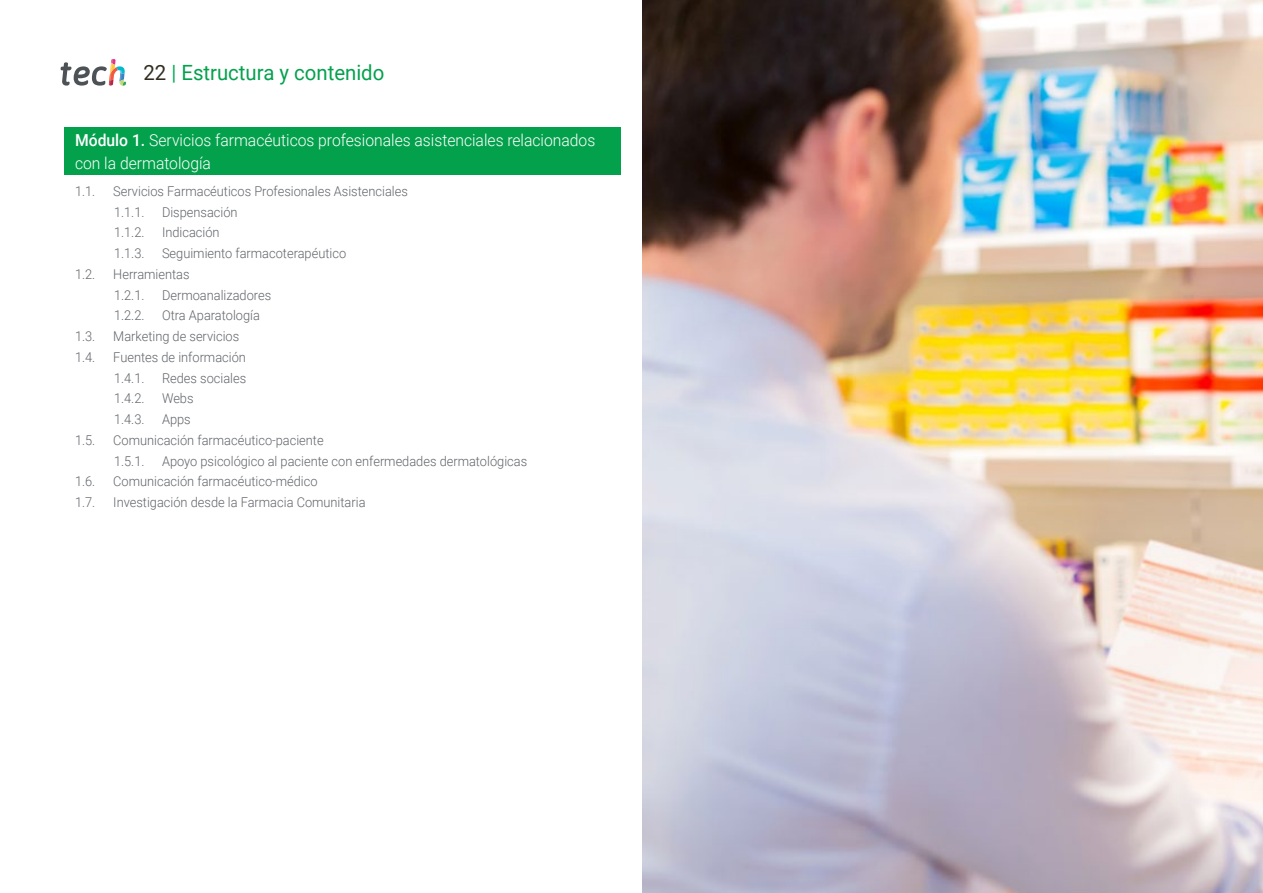
<style>
.page{position:relative;width:1263px;height:893px;background:#fff}
.page>*{position:absolute;margin:0;border:0;box-sizing:border-box;transform-origin:0 0}
.t1{font:21px "Roboto";color:#04a14d}
.t2{font:300 16.5px/22.5px "Roboto";color:#fff;scale:.95 1}
.t3{font:300 13.5px/20.7px "Roboto";color:#61646a;scale:.95 1}
.s1{color:#312e20}
.s2{color:#0aab5a}
.s3{font-weight:500}
</style>
<div class="page">
<div style="left:64px;top:128px;width:557px;height:47px;background:#04a14d"></div>
<img style="left:642px;top:0;width:621px;height:893px">
<svg style="left:61px;top:59px;width:65px;height:27px"></svg>
<h1 class="t1" style="left:144px;top:57px;width:242px"><span class="s1">22</span> <span class="s2">|</span> Estructura y contenido</h1>
<p class="t2" style="left:75px;top:129px;width:549px"><span class="s3">Módulo 1.</span> Servicios farmacéuticos profesionales asistenciales relacionados con la dermatología</p>
<p class="t3" style="left:75px;top:180px;width:23px">1.1.</p>
<p class="t3" style="left:113px;top:180px;width:312px">Servicios Farmacéuticos Profesionales Asistenciales<br>1.1.1.</p>
<p class="t3" style="left:162px;top:201px;width:81px">Dispensación</p>
<p class="t3" style="left:114px;top:222px;width:34px">1.1.2.</p>
<p class="t3" style="left:162px;top:222px;width:62px">Indicación</p>
<p class="t3" style="left:114px;top:243px;width:34px">1.1.3.</p>
<p class="t3" style="left:162px;top:243px;width:195px">Seguimiento farmacoterapéutico</p>
<p class="t3" style="left:75px;top:263px;width:23px">1.2.</p>
<p class="t3" style="left:113px;top:263px;width:82px">Herramientas<br>1.2.1.</p>
<p class="t3" style="left:162px;top:284px;width:116px">Dermoanalizadores</p>
<p class="t3" style="left:114px;top:305px;width:34px">1.2.2.</p>
<p class="t3" style="left:162px;top:305px;width:105px">Otra Aparatología</p>
<p class="t3" style="left:75px;top:326px;width:23px">1.3.</p>
<p class="t3" style="left:113px;top:326px;width:134px">Marketing de servicios</p>
<p class="t3" style="left:75px;top:346px;width:23px">1.4.</p>
<p class="t3" style="left:113px;top:346px;width:141px">Fuentes de información<br>1.4.1.</p>
<p class="t3" style="left:162px;top:367px;width:90px">Redes sociales</p>
<p class="t3" style="left:114px;top:388px;width:34px">1.4.2.</p>
<p class="t3" style="left:162px;top:388px;width:35px">Webs</p>
<p class="t3" style="left:114px;top:409px;width:34px">1.4.3.</p>
<p class="t3" style="left:162px;top:409px;width:32px">Apps</p>
<p class="t3" style="left:75px;top:429px;width:23px">1.5.</p>
<p class="t3" style="left:113px;top:429px;width:223px">Comunicación farmacéutico-paciente<br>1.5.1.</p>
<p class="t3" style="left:162px;top:450px;width:386px">Apoyo psicológico al paciente con enfermedades dermatológicas</p>
<p class="t3" style="left:75px;top:471px;width:23px">1.6.</p>
<p class="t3" style="left:113px;top:471px;width:217px">Comunicación farmacéutico-médico</p>
<p class="t3" style="left:75px;top:492px;width:23px">1.7.</p>
<p class="t3" style="left:113px;top:492px;width:267px">Investigación desde la Farmacia Comunitaria</p>
</div>
